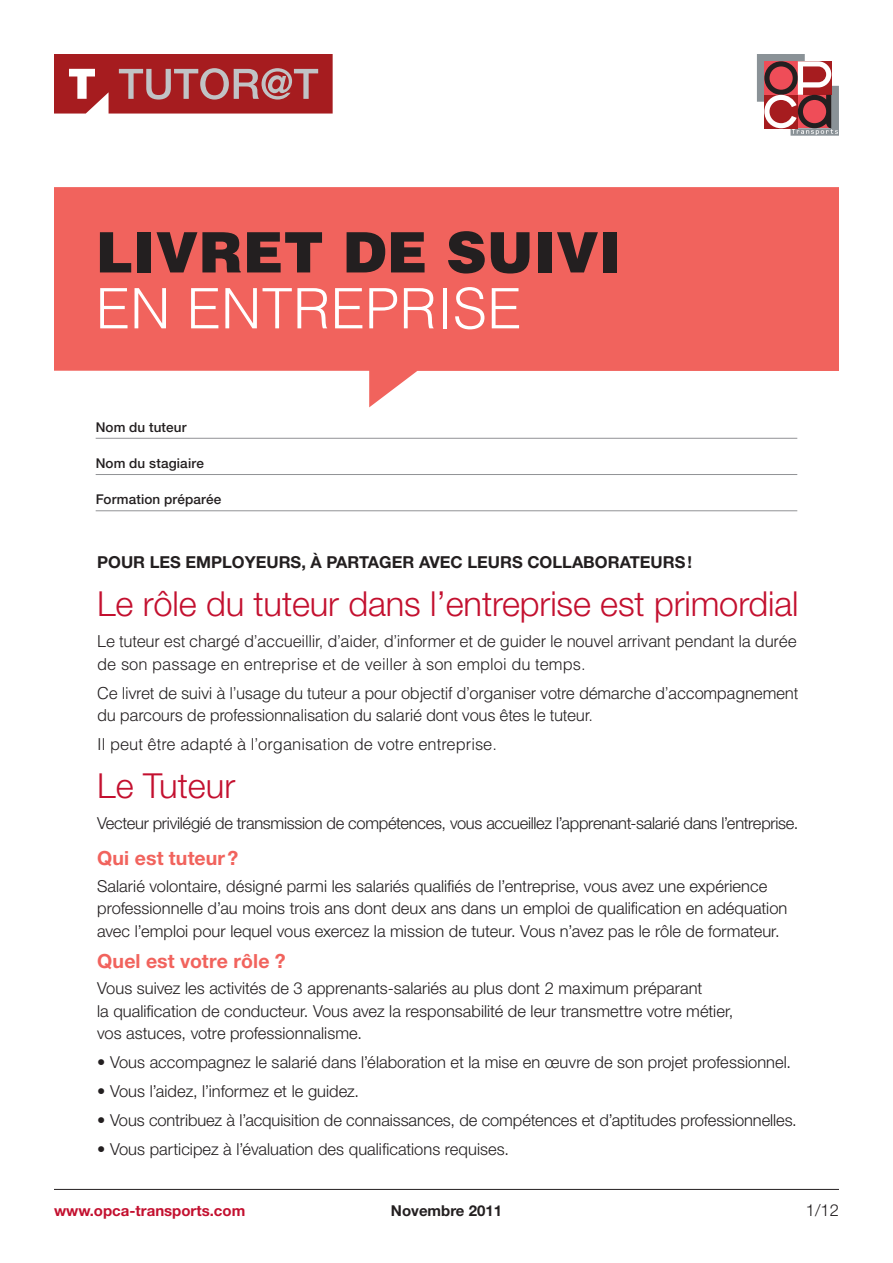
<style>
.page{position:relative;width:893px;height:1263px;background:#fff}
.page>*{position:absolute;margin:0;border:0;box-sizing:border-box;transform-origin:0 0}
.t1{font:900 55.95px/55.9px "Helvetica LT";letter-spacing:.005em;color:#231f20}
.Intertitre_rouge{font:300 34.5px "Helvetica Neue LT";letter-spacing:-.005em;color:#c3102f}
.Intertitre_orange{font:700 19.5px "Helvetica Neue LT";letter-spacing:.005em;color:#f1635d}
.Texte_courant{font:300 16.5px/22.5px "Helvetica Neue LT";color:#231f20}
.Texte_courant_espace{font:300 16.5px/22.5px "Helvetica Neue LT";color:#231f20}
.t2{font:300 16.5px/22.5px "Helvetica LT";letter-spacing:-.02em;color:#231f20}
.t3{font:700 16.5px "Helvetica Neue LT";color:#231f20}
.t4{font:300 16.5px "Helvetica LT";color:#231f20}
.t5{font:700 15px "Helvetica Neue LT";color:#c3102f}
.t6{font:700 15px "Helvetica Neue LT";color:#231f20}
.Texte_courant-2{font:500 13.5px "Helvetica Neue LT";letter-spacing:.01em;color:#231f20}
.s1{font-weight:300;color:#fff}
</style>
<div class="page">
<svg style="left:54px;top:187px;width:785px;height:220px;fill:#f1635d"></svg>
<svg style="left:54px;top:54px;width:279px;height:60px;background:#ae3e41"></svg>
<hr style="left:54px;top:1189px;width:785px;height:1px;background:#231f20">
<hr style="left:96px;top:438px;width:701px;height:1px;background:#919295">
<hr style="left:96px;top:474px;width:701px;height:1px;background:#919295">
<hr style="left:96px;top:510px;width:701px;height:1px;background:#919295">
<svg style="left:757px;top:54px;width:82px;height:82px"></svg>
<p class="t1" style="left:96px;top:223px;width:527px">LIVRET DE SUIVI<br><span class="s1">EN ENTREPRISE</span></p>
<p class="Texte_courant-2" style="left:96px;top:419px;width:92px">Nom du tuteur</p>
<p class="Texte_courant-2" style="left:96px;top:455px;width:110px">Nom du stagiaire</p>
<p class="Texte_courant-2" style="left:96px;top:491px;width:127px">Formation préparée</p>
<p class="t3" style="left:97px;top:552px;width:596px">POUR LES EMPLOYEURS, À PARTAGER AVEC LEURS COLLABORATEURS!</p>
<p class="Intertitre_rouge" style="left:97px;top:583px;width:703px">Le rôle du tuteur dans l’entreprise est primordial</p>
<p class="t2" style="left:97px;top:630px;width:701px">Le tuteur est chargé d’accueillir, d’aider, d’informer et de guider le nouvel arrivant pendant la durée de son passage en entreprise et de veiller à son emploi du temps.</p>
<p class="t2" style="left:97px;top:681px;width:703px">Ce livret de suivi à l’usage du tuteur a pour objectif d’organiser votre démarche d’accompagnement du parcours de professionnalisation du salarié dont vous êtes le tuteur.</p>
<p class="t4" style="left:97px;top:734px;width:401px">Il peut être adapté à l’organisation de votre entreprise.</p>
<p class="Intertitre_rouge" style="left:97px;top:765px;width:140px">Le Tuteur</p>
<p class="Texte_courant_espace" style="left:97px;top:812px;width:703px">Vecteur privilégié de transmission de compétences, vous accueillez l’apprenant-salarié dans l’entreprise.</p>
<p class="Intertitre_orange" style="left:97px;top:846px;width:143px">Qui est tuteur?</p>
<p class="Texte_courant_espace" style="left:97px;top:874px;width:692px">Salarié volontaire, désigné parmi les salariés qualifiés de l’entreprise, vous avez une expérience professionnelle d’au moins trois ans dont deux ans dans un emploi de qualification en adéquation avec l’emploi pour lequel vous exercez la mission de tuteur. Vous n’avez pas le rôle de formateur.</p>
<p class="Intertitre_orange" style="left:97px;top:949px;width:190px">Quel est votre rôle ?</p>
<p class="Texte_courant" style="left:97px;top:977px;width:638px">Vous suivez les activités de 3 apprenants-salariés au plus dont 2 maximum préparant<br>la qualification de conducteur. Vous avez la responsabilité de leur transmettre votre métier, vos astuces, votre professionnalisme.</p>
<p class="Texte_courant" style="left:97px;top:1051px;width:695px">• Vous accompagnez le salarié dans l’élaboration et la mise en œuvre de son projet professionnel.</p>
<p class="Texte_courant" style="left:97px;top:1080px;width:263px">• Vous l’aidez, l’informez et le guidez.</p>
<p class="Texte_courant" style="left:97px;top:1109px;width:701px">• Vous contribuez à l’acquisition de connaissances, de compétences et d’aptitudes professionnelles.</p>
<p class="Texte_courant" style="left:97px;top:1137px;width:413px">• Vous participez à l’évaluation des qualifications requises.</p>
<p class="t5" style="left:54px;top:1201px;width:193px">www.opca-transports.com</p>
<p class="t6" style="left:391px;top:1201px;width:113px">Novembre 2011</p>
<p class="Texte_courant_espace" style="left:806px;top:1199px;width:35px">1/12</p>
</div>
